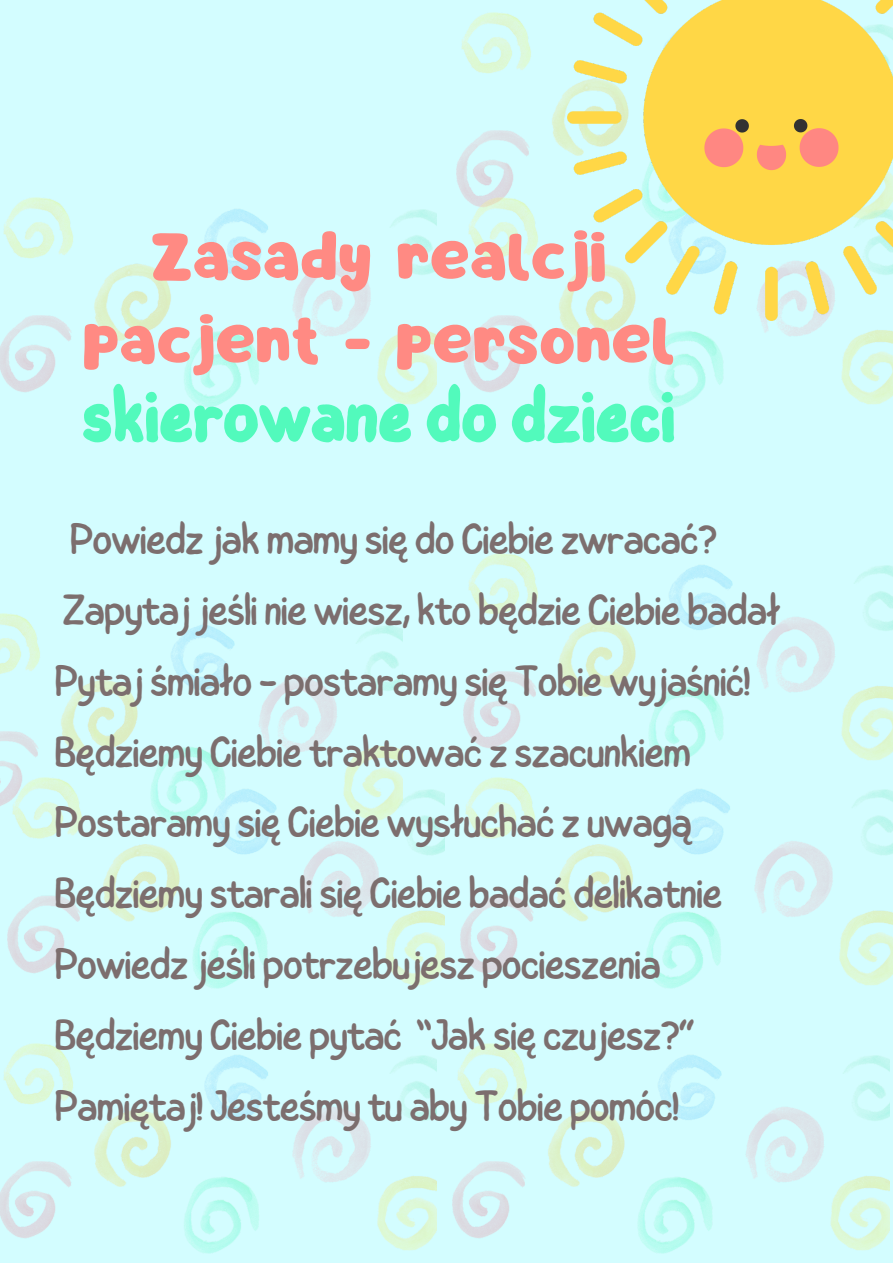
<style>
.page{position:relative;width:893px;height:1263px;background:#d3fdff}
.page>*{position:absolute;margin:0;border:0;box-sizing:border-box;transform-origin:0 0}
.t1{font:700 78px "Childos Arabic";letter-spacing:-.05em;color:#52fabc}
.t2{font:60px/83.8px "Mango";color:#ff8a83;text-align:center}
.t3{font:43.88px "Childos Arabic";letter-spacing:-.05em;color:#7c6e6e}
</style>
<div class="page">
<img style="left:456px;top:12px;width:111px;height:186px">
<img style="left:0;top:198px;width:436px;height:210px">
<img style="left:463px;top:198px;width:430px;height:210px">
<img style="left:0;top:613px;width:402px;height:193px">
<img style="left:463px;top:553px;width:430px;height:210px">
<img style="left:7px;top:778px;width:437px;height:210px">
<img style="left:461px;top:778px;width:432px;height:210px">
<img style="left:0;top:1043px;width:436px;height:211px">
<img style="left:452px;top:1043px;width:437px;height:211px">
<img style="left:567px;top:0;width:326px;height:320px">
<p class="t2" style="left:82px;top:218px;width:594px">Zasady realcji pacjent - personel</p>
<p class="t1" style="left:80px;top:360px;width:598px">skierowane do dzieci</p>
<p class="t3" style="left:70px;top:508px;width:650px">Powiedz jak mamy się do Ciebie zwracać?</p>
<h2 class="t3" style="left:62px;top:579px;width:720px">Zapytaj jeśli nie wiesz, kto będzie Ciebie badał</h2>
<h1 class="t3" style="left:54px;top:649px;width:698px">Pytaj śmiało - postaramy się Tobie wyjaśnić!</h1>
<p class="t3" style="left:54px;top:720px;width:639px">Będziemy Ciebie traktować z szacunkiem</p>
<p class="t3" style="left:54px;top:791px;width:640px">Postaramy się Ciebie wysłuchać z uwagą</p>
<p class="t3" style="left:54px;top:862px;width:670px">Będziemy starali się Ciebie badać delikatnie</p>
<p class="t3" style="left:54px;top:933px;width:609px">Powiedz jeśli potrzebujesz pocieszenia</p>
<p class="t3" style="left:54px;top:1004px;width:642px">Będziemy Ciebie pytać “Jak się czujesz?”</p>
<p class="t3" style="left:54px;top:1075px;width:627px">Pamiętaj! Jesteśmy tu aby Tobie pomóc!</p>
</div>
